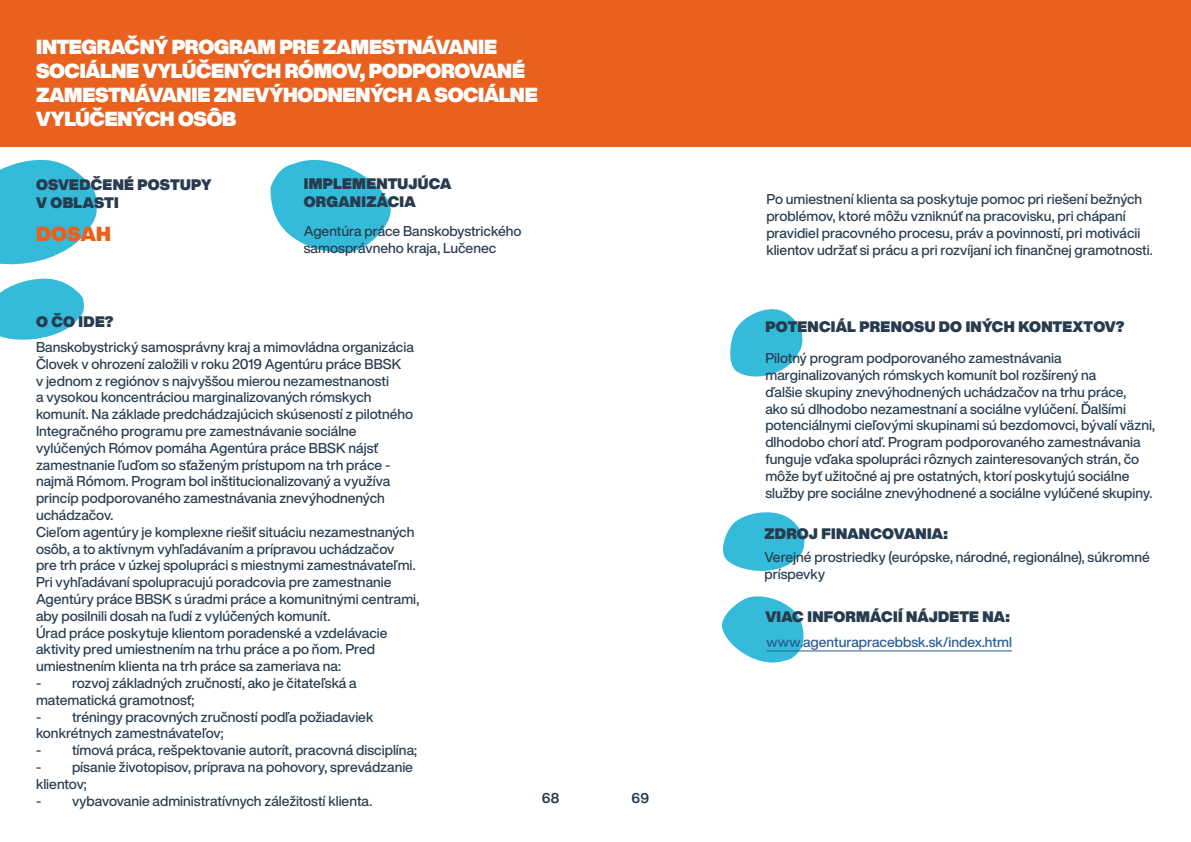
<style>
.page{position:relative;width:1191px;height:842px;background:#fff}
.page>*{position:absolute;margin:0;border:0;box-sizing:border-box;transform-origin:0 0}
.t1{font:900 expanded 20px/24px "Helvetica Now Display";letter-spacing:-.02em;color:#fff}
.t2{font:900 expanded 20px "Helvetica Now Display";letter-spacing:.01em;color:#eb601d}
.t3{font:900 expanded 15px/18px "Helvetica Now Display";letter-spacing:.015em;color:#273c4e}
.t4{font:500 14px/16.8px "Helvetica Now Display";color:#283c4e}
.t5{font:500 14px "Helvetica Now Display";color:#275b9b}
.t6{font:700 14px "Helvetica Now Display";color:#283c4e}
</style>
<div class="page">
<svg style="left:730px;top:309px;width:73px;height:68px"></svg>
<svg style="left:723px;top:512px;width:82px;height:59px"></svg>
<svg style="left:722px;top:596px;width:82px;height:67px"></svg>
<div style="left:0;top:0;width:1191px;height:146px;background:#ea601d"></div>
<hr style="left:766px;top:651px;width:246px;height:1px;background:#275b9b">
<svg style="left:0;top:159px;width:97px;height:106px"></svg>
<svg style="left:270px;top:159px;width:121px;height:94px"></svg>
<svg style="left:0;top:278px;width:84px;height:62px"></svg>
<h1 class="t1" style="left:36px;top:34px;width:503px">INTEGRAČNÝ PROGRAM PRE ZAMESTNÁVANIE SOCIÁLNE VYLÚČENÝCH RÓMOV, PODPOROVANÉ ZAMESTNÁVANIE ZNEVÝHODNENÝCH A SOCIÁLNE VYLÚČENÝCH OSÔB</h1>
<p class="t3" style="left:36px;top:175px;width:177px">OSVEDČENÉ POSTUPY<br>V OBLASTI</p>
<h1 class="t2" style="left:36px;top:220px;width:76px">DOSAH</h1>
<p class="t3" style="left:304px;top:175px;width:149px">IMPLEMENTUJÚCA<br>ORGANIZÁCIA</p>
<p class="t4" style="left:304px;top:223px;width:219px">Agentúra práce Banskobystrického samosprávneho kraja, Lučenec</p>
<p class="t3" style="left:36px;top:312px;width:79px">O ČO IDE?</p>
<p class="t4" style="left:36px;top:338px;width:385px">Banskobystrický samosprávny kraj a mimovládna organizácia Človek v ohrození založili v roku 2019 Agentúru práce BBSK<br>v jednom z regiónov s najvyššou mierou nezamestnanosti<br>a vysokou koncentráciou marginalizovaných rómskych komunít. Na základe predchádzajúcich skúseností z pilotného Integračného programu pre zamestnávanie sociálne vylúčených Rómov pomáha Agentúra práce BBSK nájsť zamestnanie ľuďom so sťaženým prístupom na trh práce - najmä Rómom. Program bol inštitucionalizovaný a využíva princíp podporovaného zamestnávania znevýhodnených uchádzačov.<br>Cieľom agentúry je komplexne riešiť situáciu nezamestnaných osôb, a to aktívnym vyhľadávaním a prípravou uchádzačov<br>pre trh práce v úzkej spolupráci s miestnymi zamestnávateľmi.<br>Pri vyhľadávaní spolupracujú poradcovia pre zamestnanie Agentúry práce BBSK s úradmi práce a komunitnými centrami, aby posilnili dosah na ľudí z vylúčených komunít.<br>Úrad práce poskytuje klientom poradenské a vzdelávacie aktivity pred umiestnením na trhu práce a po ňom. Pred umiestnením klienta na trh práce sa zameriava na:</p>
<p class="t4" style="left:36px;top:674px;width:322px">- rozvoj základných zručností, ako je čitateľská a matematická gramotnosť;</p>
<p class="t4" style="left:36px;top:708px;width:339px">- tréningy pracovných zručností podľa požiadaviek konkrétnych zamestnávateľov;</p>
<p class="t4" style="left:36px;top:742px;width:382px">- tímová práca, rešpektovanie autorít, pracovná disciplína;</p>
<p class="t4" style="left:36px;top:758px;width:378px">- písanie životopisov, príprava na pohovory, sprevádzanie klientov;</p>
<p class="t4" style="left:36px;top:792px;width:338px">- vybavovanie administratívnych záležitostí klienta.</p>
<p class="t6" style="left:542px;top:788px;width:19px">68</p>
<p class="t6" style="left:631px;top:788px;width:19px">69</p>
<p class="t4" style="left:766px;top:191px;width:388px">Po umiestnení klienta sa poskytuje pomoc pri riešení bežných problémov, ktoré môžu vzniknúť na pracovisku, pri chápaní pravidiel pracovného procesu, práv a povinností, pri motivácii klientov udržať si prácu a pri rozvíjaní ich finančnej gramotnosti.</p>
<p class="t3" style="left:765px;top:318px;width:360px">POTENCIÁL PRENOSU DO INÝCH KONTEXTOV?</p>
<p class="t4" style="left:765px;top:350px;width:391px">Pilotný program podporovaného zamestnávania marginalizovaných rómskych komunít bol rozšírený na<br>ďalšie skupiny znevýhodnených uchádzačov na trhu práce,<br>ako sú dlhodobo nezamestnaní a sociálne vylúčení. Ďalšími potenciálnymi cieľovými skupinami sú bezdomovci, bývalí väzni, dlhodobo chorí atď. Program podporovaného zamestnávania funguje vďaka spolupráci rôznych zainteresovaných strán, čo môže byť užitočné aj pre ostatných, ktorí poskytujú sociálne služby pre sociálne znevýhodnené a sociálne vylúčené skupiny.</p>
<p class="t3" style="left:764px;top:525px;width:185px">ZDROJ FINANCOVANIA:</p>
<p class="t4" style="left:764px;top:548px;width:387px">Verejné prostriedky (európske, národné, regionálne), súkromné príspevky</p>
<p class="t3" style="left:765px;top:608px;width:246px">VIAC INFORMÁCIÍ NÁJDETE NA:</p>
<p class="t5" style="left:766px;top:633px;width:247px">www.agenturapracebbsk.sk/index.html</p>
</div>
